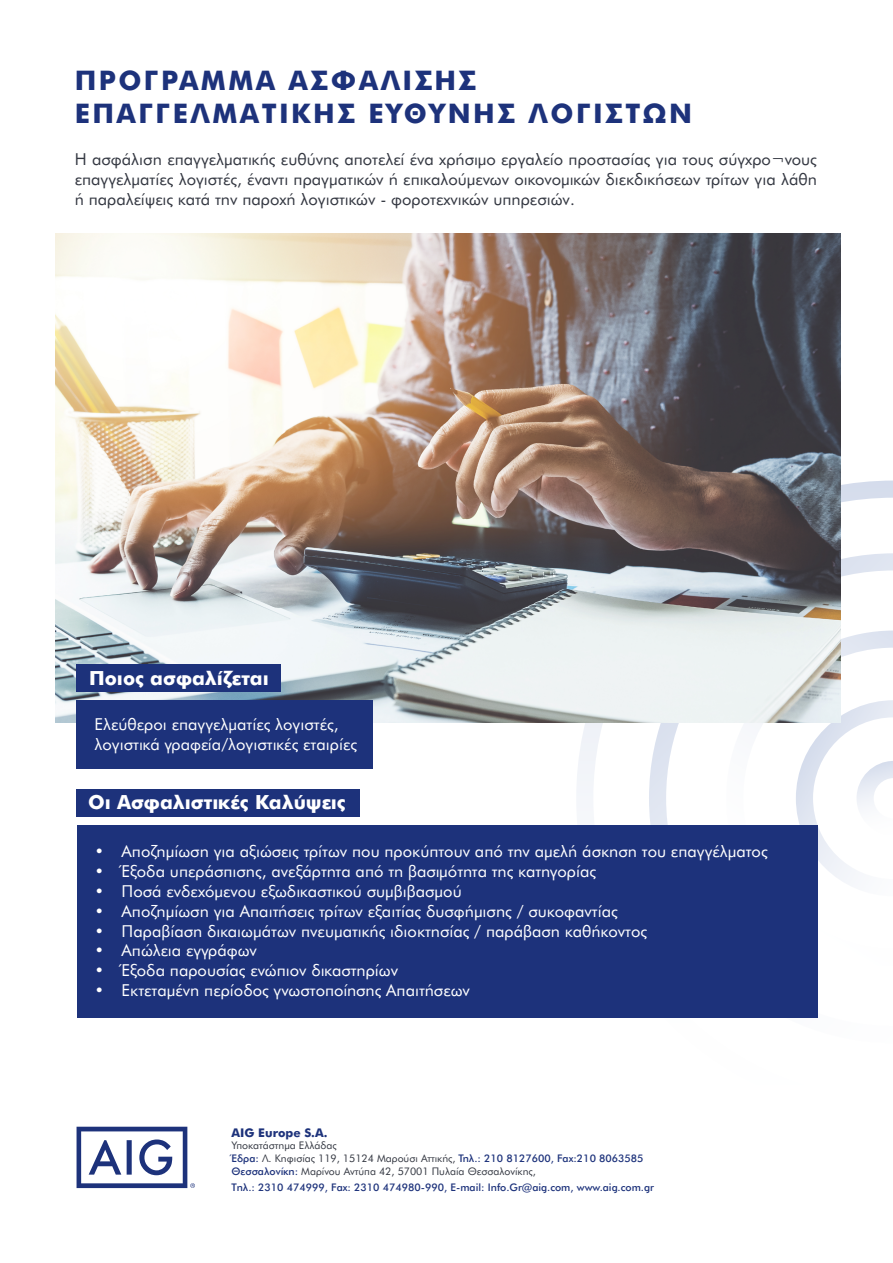
<style>
.page{position:relative;width:893px;height:1263px;background:#fff}
.page>*{position:absolute;margin:0;border:0;box-sizing:border-box;transform-origin:0 0}
.t1{font:700 27px/33px "AIG Futura GR";letter-spacing:.09em;color:#1d327b}
.t2{font:700 19.5px "AIG Futura GR";color:#fff}
.t3{font:16.5px/19.8px "AIG Futura GR";color:#fff}
.t4{font:16.5px/19.8px "AIG Futura GR";color:#333741;text-align:justify}
.t5{font:700 12px "AIG Futura GR";color:#1d327b}
.t6{font:10.5px/12.6px "AIG Futura GR";color:#333741}
.t7{font:500 10.5px "AIG Futura GR";color:#1d327b}
.s1{font-weight:500;color:#1d327b}
</style>
<div class="page">
<img style="left:577px;top:480px;width:316px;height:538px">
<img style="left:726px;top:630px;width:167px;height:336px">
<svg style="left:77px;top:1127px;width:118px;height:61px"></svg>
<img style="left:55px;top:233px;width:785px;height:490px">
<div style="left:77px;top:825px;width:740px;height:193px;background:#1d327b"></div>
<div style="left:77px;top:790px;width:283px;height:27px;background:#1d327b"></div>
<div style="left:77px;top:700px;width:296px;height:68px;background:#1d327b"></div>
<div style="left:77px;top:665px;width:204px;height:27px;background:#1d327b"></div>
<h1 class="t1" style="left:75px;top:64px;width:619px">ΠΡΌΓΡΑΜΜΑ ΑΣΦΆΛΙΣΗΣ<br>ΕΠΑΓΓΕΛΜΑΤΙΚΉΣ ΕΥΘΎΝΗΣ ΛΟΓΙΣΤΏΝ</h1>
<p class="t4" style="left:75px;top:150px;width:744px">Η ασφάλιση επαγγελματικής ευθύνης αποτελεί ένα χρήσιμο εργαλείο προστασίας για τους σύγχρο¬νους επαγγελματίες λογιστές, έναντι πραγματικών ή επικαλούμενων οικονομικών διεκδικήσεων τρίτων για λάθη ή παραλείψεις κατά την παροχή λογιστικών - φοροτεχνικών υπηρεσιών.</p>
<p class="t2" style="left:89px;top:666px;width:181px">Ποιος ασφαλίζεται</p>
<p class="t3" style="left:95px;top:714px;width:264px">Ελεύθεροι επαγγελματίες λογιστές, λογιστικά γραφεία/λογιστικές εταιρίες</p>
<p class="t2" style="left:88px;top:790px;width:259px">Οι Ασφαλιστικές Καλύψεις</p>
<p class="t3" style="left:95px;top:841px;width:674px">• Αποζημίωση για αξιώσεις τρίτων που προκύπτουν από την αμελή άσκηση του επαγγέλματος</p>
<p class="t3" style="left:95px;top:861px;width:503px">• Έξοδα υπεράσπισης, ανεξάρτητα από τη βασιμότητα της κατηγορίας</p>
<p class="t3" style="left:95px;top:881px;width:369px">• Ποσά ενδεχόμενου εξωδικαστικού συμβιβασμού</p>
<p class="t3" style="left:95px;top:901px;width:525px">• Αποζημίωση για Απαιτήσεις τρίτων εξαιτίας δυσφήμισης / συκοφαντίας</p>
<p class="t3" style="left:95px;top:921px;width:554px">• Παραβίαση δικαιωμάτων πνευματικής ιδιοκτησίας / παράβαση καθήκοντος</p>
<p class="t3" style="left:95px;top:940px;width:164px">• Απώλεια εγγράφων</p>
<p class="t3" style="left:95px;top:960px;width:305px">• Έξοδα παρουσίας ενώπιον δικαστηρίων</p>
<p class="t3" style="left:95px;top:980px;width:377px">• Εκτεταμένη περίοδος γνωστοποίησης Απαιτήσεων</p>
<p class="t5" style="left:231px;top:1125px;width:97px">AIG Europe S.A.</p>
<p class="t6" style="left:231px;top:1139px;width:414px">Υποκατάστημα Ελλάδας<br><span class="s1">Έδρα:</span> Λ. Κηφισίας 119, 15124 Μαρούσι Αττικής, <span class="s1">Τηλ.: 210 8127600, Fax:210 8063585<br>Θεσσαλονίκη:</span> Μαρίνου Αντύπα 42, 57001 Πυλαία Θεσσαλονίκης,</p>
<p class="t7" style="left:231px;top:1181px;width:424px">Tηλ.: 2310 474999, Fax: 2310 474980-990, E-mail: Info.Gr@aig.com, www.aig.com.gr</p>
</div>
